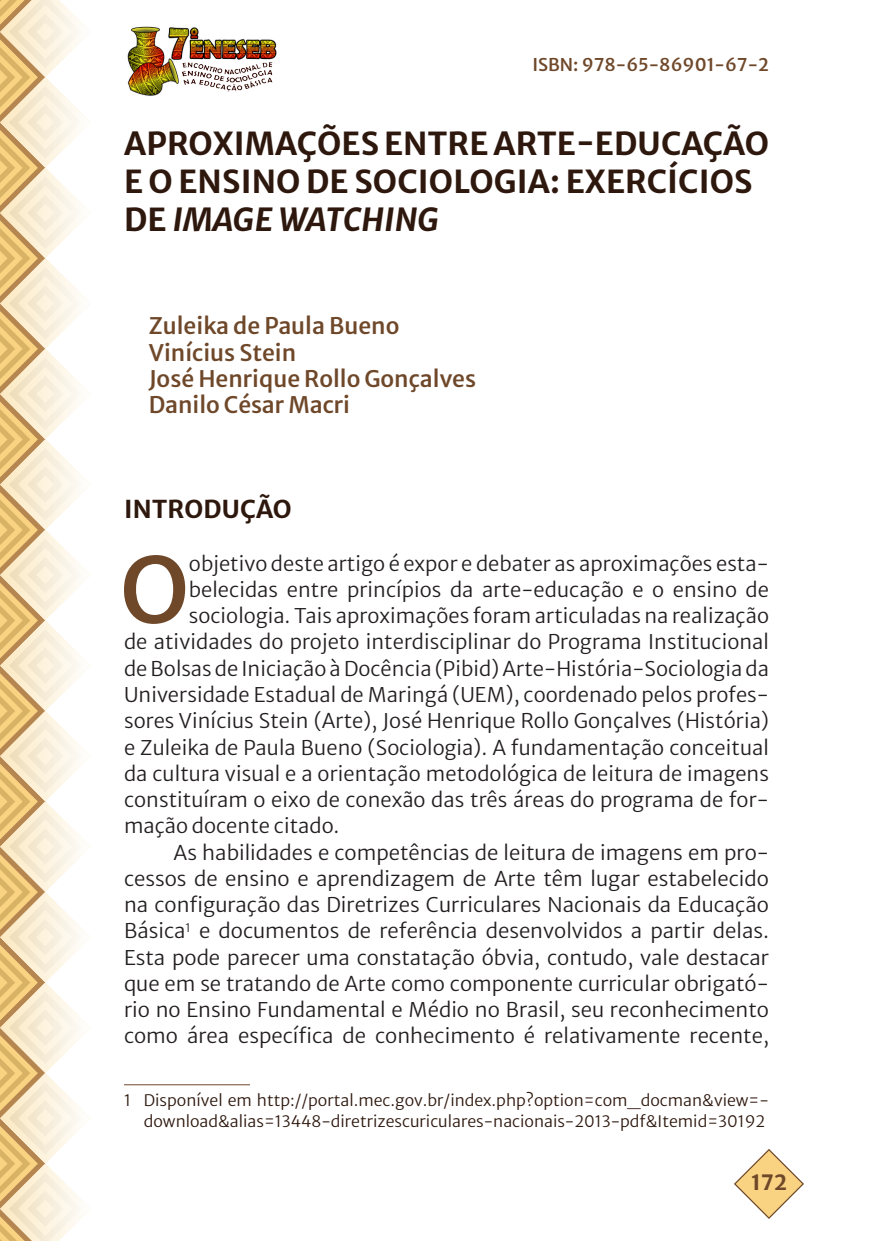
<style>
.page{position:relative;width:893px;height:1241px;background:#fff}
.page>*{position:absolute;margin:0;border:0;box-sizing:border-box;transform-origin:0 0}
._3_CAPITULAR{font:500 90.65px "Merriweather Sans";color:#6f482a}
._0_TÍTULO{font:700 31.5px/37.8px "Merriweather Sans";letter-spacing:.005em;color:#2e180e}
._2_INTRODUÇÃO{font:700 24.5px "Merriweather Sans";letter-spacing:.01em;color:#2e180e}
._1_AUTOR{font:500 22.75px "Merriweather Sans";color:#6f482a}
.t1{font:700 21px "Merriweather Sans";color:#6f482a}
._3_CAPITULAR-2{font:300 20.12px "Merriweather Sans";letter-spacing:.005em;color:#231f20}
._4_CORPO{font:300 20.12px/26.2px "Merriweather Sans";color:#231f20;text-align:justify}
.t2{font:500 17.5px "Merriweather Sans";color:#6f482a}
._12_RODAPÉ{font:300 15.75px/21px "Merriweather Sans";color:#2e180e;text-align:right}
.s1{font-style:italic}
</style>
<div class="page">
<img style="left:127px;top:26px;width:150px;height:70px">
<svg style="left:0;top:0;width:90px;height:1240px"></svg>
<svg style="left:734px;top:1149px;width:70px;height:69px"></svg>
<hr style="left:124px;top:1084px;width:126px;height:1px;background:#6f482a">
<p class="t2" style="left:532px;top:49px;width:238px">ISBN: 978-65-86901-67-2</p>
<p class="_0_TÍTULO" style="left:124px;top:121px;width:646px">APROXIMAÇÕES ENTRE ARTE-EDUCAÇÃO<br>E O ENSINO DE SOCIOLOGIA: EXERCÍCIOS<br>DE <span class="s1">IMAGE WATCHING</span></p>
<p class="_1_AUTOR" style="left:149px;top:306px;width:252px">Zuleika de Paula Bueno</p>
<p class="_1_AUTOR" style="left:149px;top:332px;width:149px">Vinícius Stein</p>
<p class="_1_AUTOR" style="left:149px;top:358px;width:329px">José Henrique Rollo Gonçalves</p>
<p class="_1_AUTOR" style="left:149px;top:385px;width:203px">Danilo César Macri</p>
<p class="_2_INTRODUÇÃO" style="left:124px;top:487px;width:169px">INTRODUÇÃO</p>
<p class="_3_CAPITULAR" style="left:120px;top:511px;width:71px">O</p>
<p class="_3_CAPITULAR-2" style="left:189px;top:545px;width:581px">objetivo deste artigo é expor e debater as aproximações esta-</p>
<p class="_3_CAPITULAR-2" style="left:189px;top:572px;width:582px">belecidas entre princípios da arte-educação e o ensino de</p>
<p class="_3_CAPITULAR-2" style="left:189px;top:598px;width:582px">sociologia. Tais aproximações foram articuladas na realização</p>
<p class="_3_CAPITULAR-2" style="left:124px;top:624px;width:646px">de atividades do projeto interdisciplinar do Programa Institucional</p>
<p class="_3_CAPITULAR-2" style="left:124px;top:650px;width:646px">de Bolsas de Iniciação à Docência (Pibid) Arte-História-Sociologia da</p>
<p class="_3_CAPITULAR-2" style="left:124px;top:677px;width:646px">Universidade Estadual de Maringá (UEM), coordenado pelos profes-</p>
<p class="_3_CAPITULAR-2" style="left:124px;top:703px;width:646px">sores Vinícius Stein (Arte), José Henrique Rollo Gonçalves (História)</p>
<p class="_3_CAPITULAR-2" style="left:124px;top:729px;width:646px">e Zuleika de Paula Bueno (Sociologia). A fundamentação conceitual</p>
<p class="_3_CAPITULAR-2" style="left:124px;top:755px;width:646px">da cultura visual e a orientação metodológica de leitura de imagens</p>
<p class="_3_CAPITULAR-2" style="left:124px;top:782px;width:646px">constituíram o eixo de conexão das três áreas do programa de for-</p>
<p class="_3_CAPITULAR-2" style="left:124px;top:808px;width:217px">mação docente citado.</p>
<p class="_4_CORPO" style="left:124px;top:836px;width:646px;text-indent:50px">As habilidades e competências de leitura de imagens em pro&shy;cessos de ensino e aprendizagem de Arte têm lugar estabelecido na configuração das Diretrizes Curriculares Nacionais da Educação Básica<sup>1</sup> e documentos de referência desenvolvidos a partir delas.<br>Esta pode parecer uma constatação óbvia, contudo, vale destacar que em se tratando de Arte como componente curricular obrigató&shy;rio no Ensino Fundamental e Médio no Brasil, seu reconhecimento como área específica de conhecimento é relativamente recente,</p>
<p class="_12_RODAPÉ" style="left:124px;top:1087px;width:646px">1 Disponível em http://portal.mec.gov.br/index.php?option=com_docman&amp;view=- download&amp;alias=13448-diretrizescuriculares-nacionais-2013-pdf&amp;Itemid=30192</p>
<p class="t1" style="left:751px;top:1164px;width:37px">172</p>
</div>
